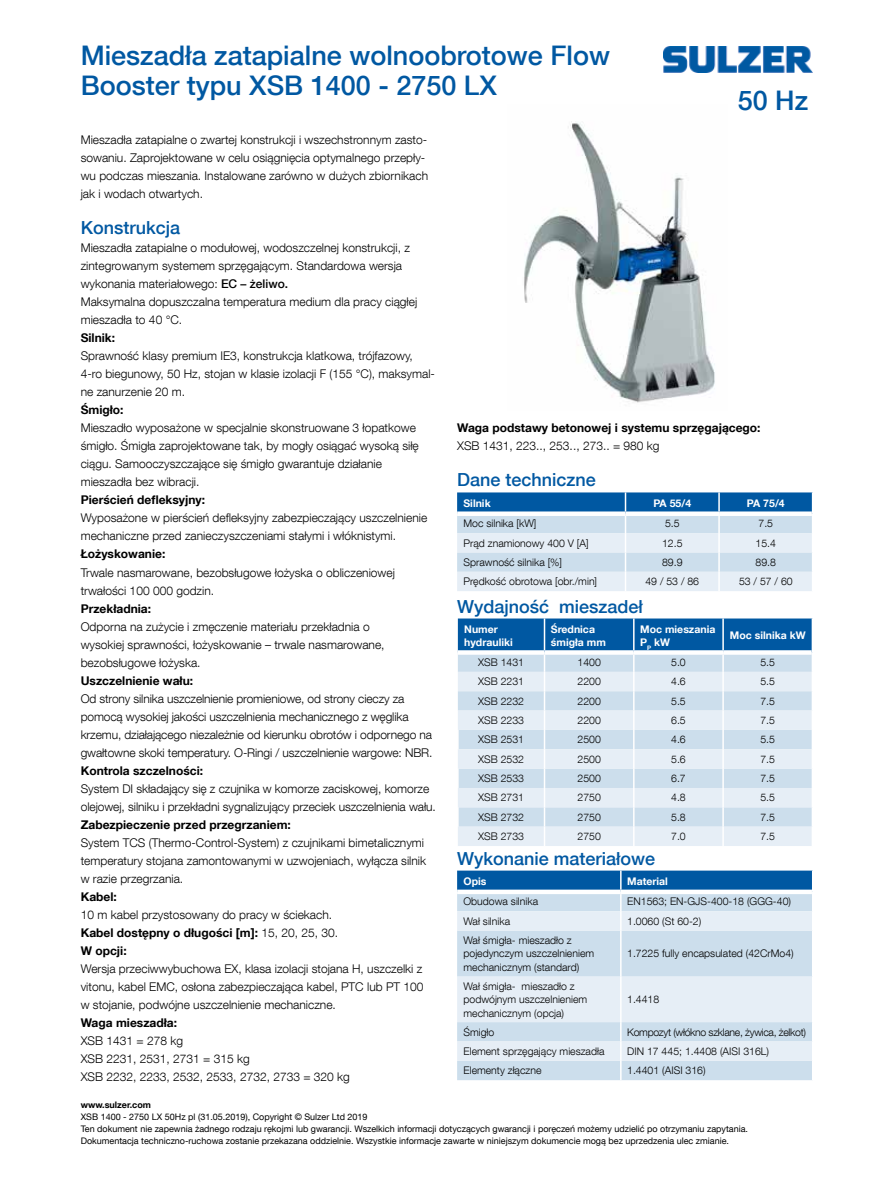
<style>
.page{position:relative;width:893px;height:1191px;background:#fff}
.page>*{position:absolute;margin:0;border:0;box-sizing:border-box;transform-origin:0 0}
.t1{font:500 27px/30px "Helvetica Neue LT Com";color:#0058a2}
.t2{font:500 18px "Helvetica Neue LT Com";color:#0058a2}
.t3{font:300 12px/18px "Helvetica Neue LT Com";color:#000}
.t4{font:700 12px "Helvetica Neue LT Com";color:#000}
.t5{font:300 10.5px/13.5px "Helvetica Neue LT Com";color:#000}
.t6{font:700 10.5px/13.5px "Helvetica Neue LT Com";color:#fff}
.t7{font:300 10.5px "Helvetica Neue LT Com";letter-spacing:-.03em;color:#000}
.t8{font:9px/12px "Helvetica Neue LT Com";color:#000}
.t9{font:700 9px "Helvetica Neue LT Com";color:#000}
.s1{font-weight:500}
.s2{font-weight:700}
</style>
<div class="page">
<img style="left:663px;top:46px;width:149px;height:26px">
<img style="left:524px;top:121px;width:191px;height:282px">
<svg style="left:457px;top:492px;width:356px;height:99px;background:#b2cce3"></svg>
<svg style="left:457px;top:618px;width:356px;height:228px;background:#bdd4e6"></svg>
<div style="left:457px;top:1060px;width:355px;height:20px;background:#ccdeec"></div>
<svg style="left:457px;top:930px;width:355px;height:130px;background:#d9e6f1"></svg>
<hr style="left:620px;top:930px;width:2px;height:46px;background:#fff">
<svg style="left:457px;top:870px;width:356px;height:60px;background:#98bbd9"></svg>
<hr style="left:620px;top:976px;width:2px;height:46px;background:#fff">
<svg style="left:620px;top:1022px;width:2px;height:38px"></svg>
<hr style="left:620px;top:1060px;width:2px;height:20px;background:#fff">
<h1 class="t1" style="left:81px;top:40px;width:531px">Mieszadła zatapialne wolnoobrotowe Flow<br>Booster typu XSB 1400 - 2750 LX</h1>
<p class="t3" style="left:81px;top:131px;width:349px">Mieszadła zatapialne o zwartej konstrukcji i wszechstronnym zasto&shy;sowaniu. Zaprojektowane w celu osiągnięcia optymalnego przepły&shy;wu podczas mieszania. Instalowane zarówno w dużych zbiornikach jak i wodach otwartych.</p>
<h2 class="t2" style="left:81px;top:217px;width:101px">Konstrukcja</h2>
<p class="t3" style="left:81px;top:239px;width:338px">Mieszadła zatapialne o modułowej, wodoszczelnej konstrukcji, z zintegrowanym systemem sprzęgającym. Standardowa wersja wykonania materiałowego: <span class="s1">EC – żeliwo.<br></span>Maksymalna dopuszczalna temperatura medium dla pracy ciągłej mieszadła to 40 °C.</p>
<p class="t4" style="left:81px;top:330px;width:36px">Silnik:</p>
<p class="t3" style="left:81px;top:347px;width:356px">Sprawność klasy premium IE3, konstrukcja klatkowa, trójfazowy,<br>4-ro biegunowy, 50 Hz, stojan w klasie izolacji F (155 °C), maksymal&shy;ne zanurzenie 20 m.</p>
<p class="t4" style="left:81px;top:402px;width:44px">Śmigło:</p>
<p class="t3" style="left:81px;top:419px;width:340px">Mieszadło wyposażone w specjalnie skonstruowane 3 łopatkowe śmigło. Śmigła zaprojektowane tak, by mogły osiągać wysoką siłę ciągu. Samooczyszczające się śmigło gwarantuje działanie mieszadła bez wibracji.</p>
<p class="t4" style="left:81px;top:492px;width:126px">Pierścień defleksyjny:</p>
<p class="t3" style="left:81px;top:509px;width:348px">Wyposażone w pierścień defleksyjny zabezpieczający uszczelnienie mechaniczne przed zanieczyszczeniami stałymi i włóknistymi.</p>
<p class="t4" style="left:81px;top:546px;width:86px">Łożyskowanie:</p>
<p class="t3" style="left:81px;top:563px;width:316px">Trwale nasmarowane, bezobsługowe łożyska o obliczeniowej trwałości 100 000 godzin.</p>
<p class="t4" style="left:81px;top:600px;width:72px">Przekładnia:</p>
<p class="t3" style="left:81px;top:617px;width:305px">Odporna na zużycie i zmęczenie materiału przekładnia o wysokiej sprawności, łożyskowanie – trwale nasmarowane, bezobsługowe łożyska.</p>
<p class="t4" style="left:81px;top:672px;width:114px">Uszczelnienie wału:</p>
<p class="t3" style="left:81px;top:689px;width:353px">Od strony silnika uszczelnienie promieniowe, od strony cieczy za pomocą wysokiej jakości uszczelnienia mechanicznego z węglika krzemu, działającego niezależnie od kierunku obrotów i odpornego na gwałtowne skoki temperatury. O-Ringi / uszczelnienie wargowe: NBR.</p>
<p class="t4" style="left:81px;top:762px;width:124px">Kontrola szczelności:</p>
<p class="t3" style="left:81px;top:779px;width:357px">System DI składający się z czujnika w komorze zaciskowej, komorze olejowej, silniku i przekładni sygnalizujący przeciek uszczelnienia wału.</p>
<p class="t4" style="left:81px;top:816px;width:212px">Zabezpieczenie przed przegrzaniem:</p>
<p class="t3" style="left:81px;top:833px;width:347px">System TCS (Thermo-Control-System) z czujnikami bimetalicznymi temperatury stojana zamontowanymi w uzwojeniach, wyłącza silnik w razie przegrzania.</p>
<p class="t4" style="left:81px;top:888px;width:38px">Kabel:</p>
<p class="t3" style="left:81px;top:905px;width:259px">10 m kabel przystosowany do pracy w ściekach.<br><span class="s2">Kabel dostępny o długości [m]:</span> 15, 20, 25, 30.<br><span class="s2">W opcji:</span></p>
<p class="t3" style="left:81px;top:959px;width:344px;text-align:justify">Wersja przeciwwybuchowa EX, klasa izolacji stojana H, uszczelki z vitonu, kabel EMC, osłona zabezpieczająca kabel, PTC lub PT 100 w stojanie, podwójne uszczelnienie mechaniczne.</p>
<p class="t4" style="left:81px;top:1014px;width:98px">Waga mieszadła:</p>
<p class="t3" style="left:81px;top:1031px;width:271px">XSB 1431 = 278 kg<br>XSB 2231, 2531, 2731 = 315 kg<br>XSB 2232, 2233, 2532, 2533, 2732, 2733 = 320 kg</p>
<p class="t9" style="left:81px;top:1099px;width:72px">www.sulzer.com</p>
<p class="t8" style="left:81px;top:1110px;width:669px">XSB 1400 - 2750 LX 50Hz pl (31.05.2019), Copyright © Sulzer Ltd 2019<br>Ten dokument nie zapewnia żadnego rodzaju rękojmi lub gwarancji. Wszelkich informacji dotyczących gwarancji i poręczeń możemy udzielić po otrzymaniu zapytania.<br>Dokumentacja techniczno-ruchowa zostanie przekazana oddzielnie. Wszystkie informacje zawarte w niniejszym dokumencie mogą bez uprzedzenia ulec zmianie.</p>
<h1 class="t1" style="left:738px;top:85px;width:72px">50 Hz</h1>
<p class="t4" style="left:457px;top:420px;width:305px">Waga podstawy betonowej i systemu sprzęgającego:</p>
<p class="t3" style="left:457px;top:437px;width:204px">XSB 1431, 223.., 253.., 273.. = 980 kg</p>
<h2 class="t2" style="left:457px;top:469px;width:140px">Dane techniczne</h2>
<p class="t6" style="left:463px;top:496px;width:29px">Silnik</p>
<p class="t6" style="left:653px;top:496px;width:39px">PA 55/4</p>
<p class="t6" style="left:747px;top:496px;width:39px">PA 75/4</p>
<p class="t5" style="left:463px;top:516px;width:74px">Moc silnika [kW]</p>
<p class="t5" style="left:665px;top:516px;width:16px">5.5</p>
<p class="t5" style="left:758px;top:516px;width:16px">7.5</p>
<p class="t5" style="left:463px;top:536px;width:127px">Prąd znamionowy 400 V [A]</p>
<p class="t5" style="left:662px;top:536px;width:22px">12.5</p>
<p class="t5" style="left:756px;top:536px;width:22px">15.4</p>
<p class="t5" style="left:463px;top:555px;width:100px">Sprawność silnika [%]</p>
<p class="t5" style="left:662px;top:555px;width:22px">89.9</p>
<p class="t5" style="left:756px;top:555px;width:22px">89.8</p>
<p class="t5" style="left:463px;top:574px;width:135px">Prędkość obrotowa [obr./min]</p>
<p class="t5" style="left:645px;top:574px;width:55px">49 / 53 / 86</p>
<p class="t5" style="left:739px;top:574px;width:55px">53 / 57 / 60</p>
<h2 class="t2" style="left:457px;top:595px;width:187px">Wydajność mieszadeł</h2>
<p class="t6" style="left:464px;top:621px;width:50px">Numer hydrauliki</p>
<p class="t6" style="left:551px;top:621px;width:56px">Średnica śmigła mm</p>
<p class="t6" style="left:640px;top:621px;width:77px">Moc mieszania<br>P<sub>P</sub> kW</p>
<p class="t6" style="left:730px;top:628px;width:77px">Moc silnika kW</p>
<p class="t5" style="left:478px;top:655px;width:47px">XSB 1431</p>
<p class="t5" style="left:577px;top:655px;width:25px">1400</p>
<p class="t5" style="left:671px;top:655px;width:16px">5.0</p>
<p class="t5" style="left:760px;top:655px;width:16px">5.5</p>
<p class="t5" style="left:478px;top:674px;width:47px">XSB 2231</p>
<p class="t5" style="left:577px;top:674px;width:25px">2200</p>
<p class="t5" style="left:671px;top:674px;width:16px">4.6</p>
<p class="t5" style="left:760px;top:674px;width:16px">5.5</p>
<p class="t5" style="left:478px;top:694px;width:47px">XSB 2232</p>
<p class="t5" style="left:577px;top:694px;width:25px">2200</p>
<p class="t5" style="left:671px;top:694px;width:16px">5.5</p>
<p class="t5" style="left:760px;top:694px;width:16px">7.5</p>
<p class="t5" style="left:478px;top:713px;width:47px">XSB 2233</p>
<p class="t5" style="left:577px;top:713px;width:25px">2200</p>
<p class="t5" style="left:671px;top:713px;width:16px">6.5</p>
<p class="t5" style="left:760px;top:713px;width:16px">7.5</p>
<p class="t5" style="left:478px;top:732px;width:47px">XSB 2531</p>
<p class="t5" style="left:577px;top:732px;width:25px">2500</p>
<p class="t5" style="left:671px;top:732px;width:16px">4.6</p>
<p class="t5" style="left:760px;top:732px;width:16px">5.5</p>
<p class="t5" style="left:478px;top:752px;width:47px">XSB 2532</p>
<p class="t5" style="left:577px;top:752px;width:25px">2500</p>
<p class="t5" style="left:671px;top:752px;width:16px">5.6</p>
<p class="t5" style="left:760px;top:752px;width:16px">7.5</p>
<p class="t5" style="left:478px;top:771px;width:47px">XSB 2533</p>
<p class="t5" style="left:577px;top:771px;width:25px">2500</p>
<p class="t5" style="left:671px;top:771px;width:16px">6.7</p>
<p class="t5" style="left:760px;top:771px;width:16px">7.5</p>
<p class="t5" style="left:478px;top:790px;width:47px">XSB 2731</p>
<p class="t5" style="left:577px;top:790px;width:25px">2750</p>
<p class="t5" style="left:671px;top:790px;width:16px">4.8</p>
<p class="t5" style="left:760px;top:790px;width:16px">5.5</p>
<p class="t5" style="left:478px;top:810px;width:47px">XSB 2732</p>
<p class="t5" style="left:577px;top:810px;width:25px">2750</p>
<p class="t5" style="left:671px;top:810px;width:16px">5.8</p>
<p class="t5" style="left:760px;top:810px;width:16px">7.5</p>
<p class="t5" style="left:478px;top:829px;width:47px">XSB 2733</p>
<p class="t5" style="left:577px;top:829px;width:25px">2750</p>
<p class="t5" style="left:671px;top:829px;width:16px">7.0</p>
<p class="t5" style="left:760px;top:829px;width:16px">7.5</p>
<h2 class="t2" style="left:457px;top:847px;width:200px">Wykonanie materiałowe</h2>
<p class="t6" style="left:463px;top:874px;width:24px">Opis</p>
<p class="t6" style="left:627px;top:874px;width:42px">Material</p>
<p class="t5" style="left:463px;top:894px;width:76px">Obudowa silnika</p>
<p class="t5" style="left:627px;top:894px;width:165px">EN1563; EN-GJS-400-18 (GGG-40)</p>
<p class="t5" style="left:463px;top:914px;width:48px">Wał silnika</p>
<p class="t5" style="left:627px;top:914px;width:76px">1.0060 (St 60-2)</p>
<p class="t5" style="left:463px;top:933px;width:132px">Wał śmigła- mieszadło z pojedynczym uszczelnieniem mechanicznym (standard)</p>
<p class="t5" style="left:627px;top:946px;width:168px">1.7225 fully encapsulated (42CrMo4)</p>
<p class="t5" style="left:463px;top:979px;width:125px">Wał śmigła- mieszadło z podwójnym uszczelnieniem mechanicznym (opcja)</p>
<p class="t5" style="left:627px;top:992px;width:34px">1.4418</p>
<p class="t5" style="left:463px;top:1024px;width:32px">Śmigło</p>
<p class="t7" style="left:627px;top:1025px;width:180px">Kompozyt (włókno szklane, żywica, żelkot)</p>
<p class="t5" style="left:463px;top:1044px;width:143px">Element sprzęgający mieszadła</p>
<p class="t5" style="left:627px;top:1044px;width:143px">DIN 17 445; 1.4408 (AISI 316L)</p>
<p class="t5" style="left:463px;top:1063px;width:79px">Elementy złączne</p>
<p class="t5" style="left:627px;top:1063px;width:80px">1.4401 (AISI 316)</p>
</div>
